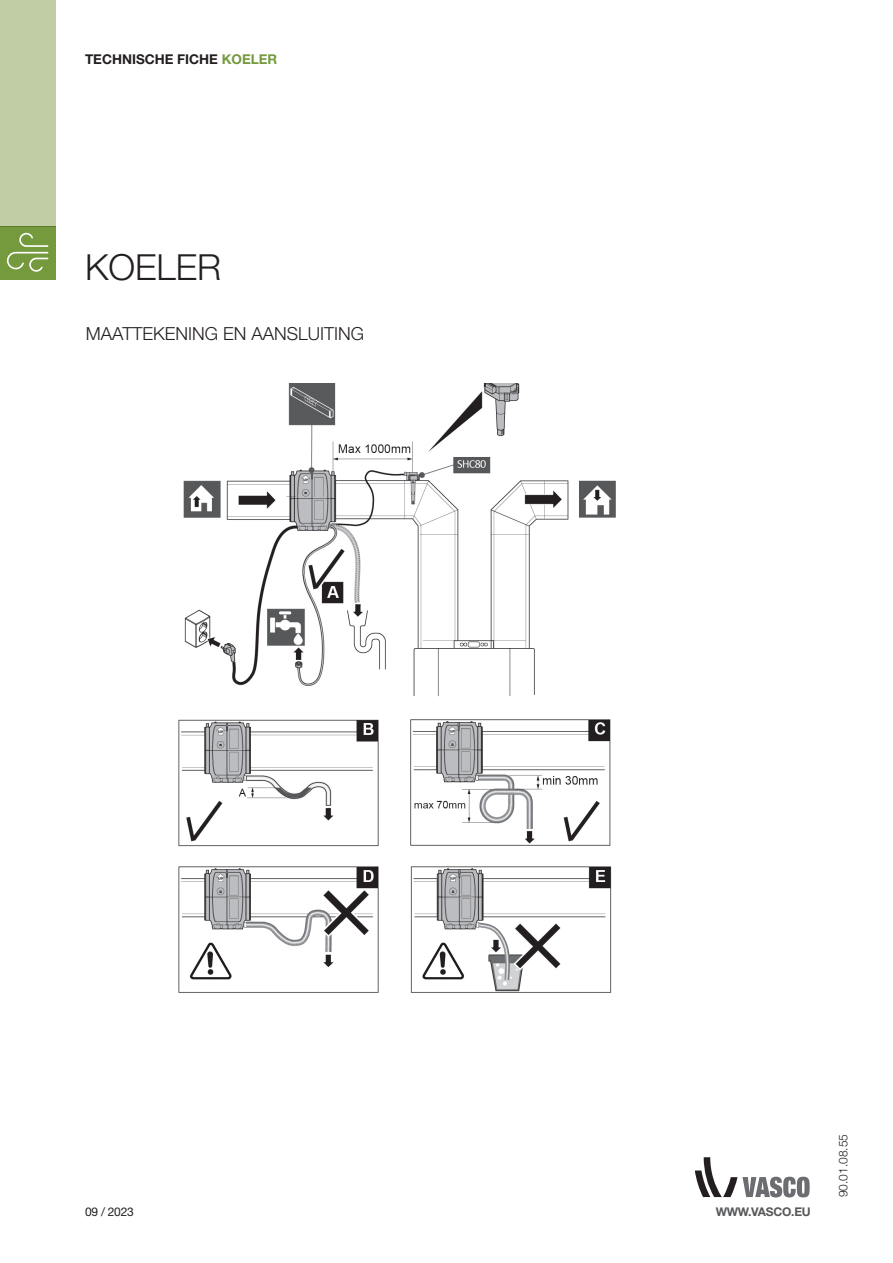
<style>
.page{position:relative;width:893px;height:1263px;background:#fff}
.page>*{position:absolute;margin:0;border:0;box-sizing:border-box;transform-origin:0 0}
.t1{font:300 36px "Helvetica Neue LT Std";color:#231f20}
.t2{font:300 18px "Helvetica Neue LT Std";color:#231f20}
.t3{font:700 13.5px "Helvetica Neue LT Std";color:#231f20}
.t4{font:700 12px "Helvetica Neue LT Std";letter-spacing:-.02em;color:#57585a}
.t5{font:300 12px "Helvetica Neue LT Std";color:#231f20}
.t6{font:12px "Helvetica Neue LT Std";letter-spacing:-.02em;color:#231f20}
.s1{color:#759a3d}
</style>
<div class="page">
<div style="left:0;top:0;width:55px;height:226px;background:#c1cda4"></div>
<div style="left:0;top:226px;width:55px;height:54px;background:#759a3d"></div>
<svg style="left:7px;top:233px;width:41px;height:39px"></svg>
<svg style="left:695px;top:1157px;width:115px;height:40px"></svg>
<img style="left:178px;top:384px;width:438px;height:609px">
<p class="t3" style="left:85px;top:51px;width:194px">TECHNISCHE FICHE <span class="s1">KOELER</span></p>
<h1 class="t1" style="left:85px;top:245px;width:138px">KOELER</h1>
<p class="t2" style="left:86px;top:323px;width:280px">MAATTEKENING EN AANSLUITING</p>
<p class="t6" style="left:85px;top:1205px;width:50px">09 / 2023</p>
<p class="t4" style="left:716px;top:1204px;width:97px">WWW.VASCO.EU</p>
<p class="t5" style="left:836px;top:1197px;width:65px;rotate:-90deg">90.01.08.55</p>
</div>
